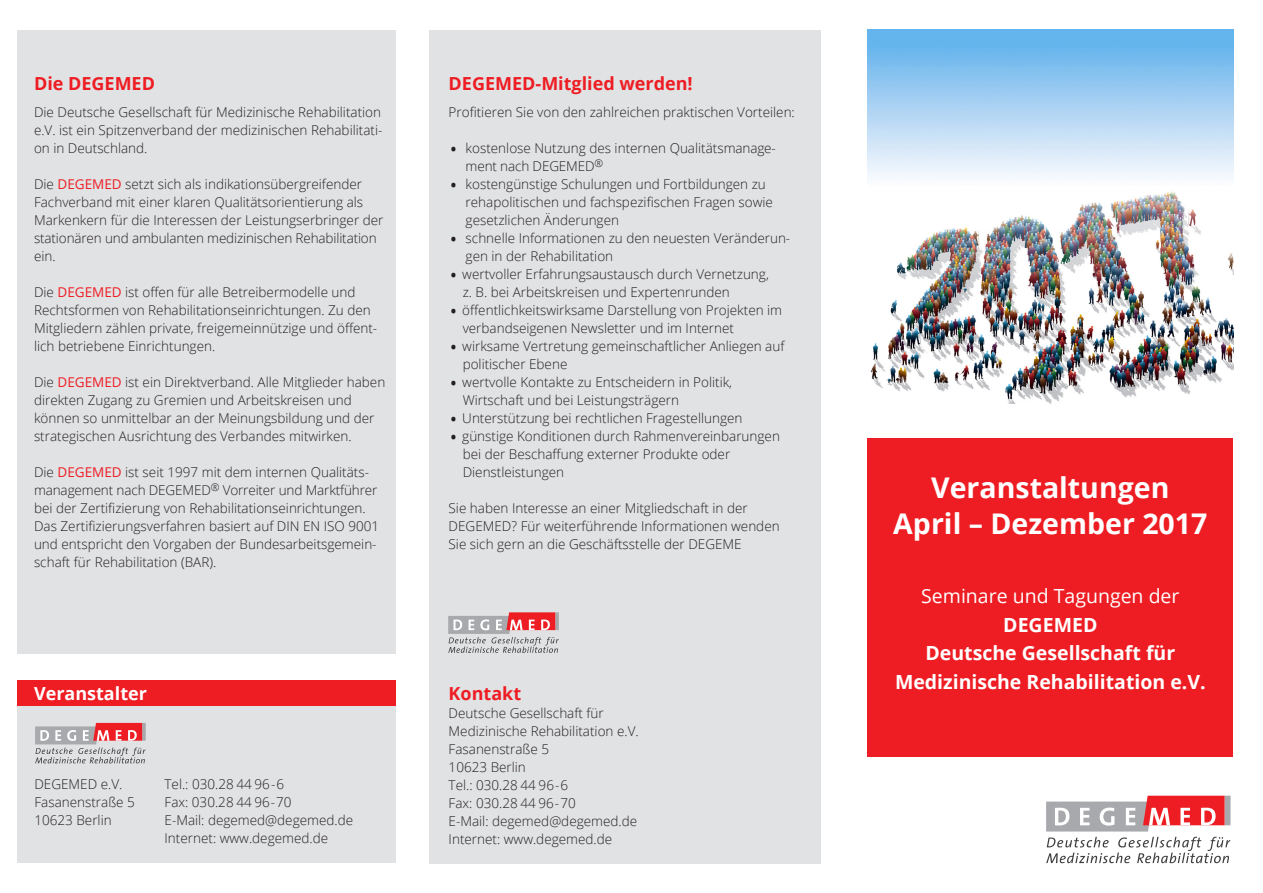
<style>
.page{position:relative;width:1263px;height:893px;background:#fff}
.page>*{position:absolute;margin:0;border:0;box-sizing:border-box;transform-origin:0 0}
.t1{font:700 28.5px "Open Sans";color:#fff}
.t2{font:700 19.5px "Open Sans";color:#fff}
.t3{font:19.5px "Open Sans";color:#fff}
.t4{font:700 18px "Open Sans";color:#ee1d23}
.t5{font:700 18px "Open Sans";color:#fff}
.t6{font:300 13.5px/18px "Open Sans";color:#231f20}
.s1{font-weight:400;color:#ee1d23}
.s2{font-size:27px}
</style>
<div class="page">
<div style="left:429px;top:30px;width:392px;height:833px;background:#e1e2e4"></div>
<div style="left:17px;top:30px;width:378px;height:624px;background:#e1e2e4"></div>
<div style="left:17px;top:680px;width:378px;height:183px;background:#e1e2e4"></div>
<div style="left:17px;top:680px;width:378px;height:26px;background:#ee1d23"></div>
<div style="left:867px;top:438px;width:366px;height:319px;background:#ee1d23"></div>
<img style="left:867px;top:30px;width:366px;height:374px">
<div style="left:1224px;top:796px;width:6px;height:29px;background:#a8a9ad"></div>
<svg style="left:1046px;top:796px;width:178px;height:35px"></svg>
<svg style="left:1046px;top:837px;width:184px;height:26px"></svg>
<svg style="left:35px;top:723px;width:111px;height:40px"></svg>
<svg style="left:448px;top:612px;width:111px;height:41px"></svg>
<p class="t4" style="left:34px;top:71px;width:123px">Die DEGEMED</p>
<p class="t6" style="left:34px;top:103px;width:350px;text-align:justify">Die Deutsche Gesellschaft für Medizinische Rehabilitation e.V. ist ein Spitzenverband der medizinischen Rehabilitati&shy;on in Deutschland.</p>
<p class="t6" style="left:34px;top:175px;width:330px">Die <span class="s1">DEGEMED</span> setzt sich als indikationsübergreifender</p>
<p class="t6" style="left:34px;top:193px;width:331px">Fachverband mit einer klaren Qualitätsorientierung als</p>
<p class="t6" style="left:34px;top:211px;width:351px">Markenkern für die Interessen der Leistungserbringer der</p>
<p class="t6" style="left:34px;top:229px;width:344px">stationären und ambulanten medizinischen Rehabilitation</p>
<p class="t6" style="left:34px;top:247px;width:23px">ein.</p>
<p class="t6" style="left:34px;top:283px;width:323px">Die <span class="s1">DEGEMED</span> ist offen für alle Betreibermodelle und</p>
<p class="t6" style="left:34px;top:301px;width:338px">Rechtsformen von Rehabilitationseinrichtungen. Zu den</p>
<p class="t6" style="left:34px;top:319px;width:345px">Mitgliedern zählen private, freigemeinnützige und öffent&shy;lich betriebene Einrichtungen.</p>
<p class="t6" style="left:34px;top:373px;width:353px">Die <span class="s1">DEGEMED</span> ist ein Direktverband. Alle Mitglieder haben direkten Zugang zu Gremien und Arbeitskreisen und</p>
<p class="t6" style="left:34px;top:409px;width:342px">können so unmittelbar an der Meinungsbildung und der</p>
<p class="t6" style="left:34px;top:427px;width:319px">strategischen Ausrichtung des Verbandes mitwirken.</p>
<p class="t6" style="left:34px;top:463px;width:345px">Die <span class="s1">DEGEMED</span> ist seit 1997 mit dem internen Qualitäts&shy;management nach DEGEMED<sup>®</sup> Vorreiter und Marktführer</p>
<p class="t6" style="left:34px;top:499px;width:333px">bei der Zertifizierung von Rehabilitationseinrichtungen.</p>
<p class="t6" style="left:34px;top:517px;width:347px">Das Zertifizierungsverfahren basiert auf DIN EN ISO 9001</p>
<p class="t6" style="left:34px;top:535px;width:344px">und entspricht den Vorgaben der Bundesarbeitsgemein&shy;schaft für Rehabilitation (BAR).</p>
<p class="t5" style="left:34px;top:680px;width:114px">Veranstalter</p>
<p class="t6" style="left:34px;top:774px;width:89px">DEGEMED e.V.</p>
<p class="t6" style="left:34px;top:792px;width:102px">Fasanenstraße 5</p>
<p class="t6" style="left:34px;top:810px;width:79px">10623 Berlin</p>
<p class="t6" style="left:165px;top:774px;width:121px">Tel.: 030.28 44 96-6</p>
<p class="t6" style="left:165px;top:792px;width:129px">Fax: 030.28 44 96-70</p>
<p class="t6" style="left:165px;top:810px;width:190px">E-Mail: degemed@degemed.de</p>
<p class="t6" style="left:165px;top:828px;width:165px">Internet: www.degemed.de</p>
<p class="t4" style="left:449px;top:71px;width:246px">DEGEMED-Mitglied werden!</p>
<p class="t6" style="left:449px;top:103px;width:348px">Profitieren Sie von den zahlreichen praktischen Vorteilen:</p>
<p class="t6" style="left:466px;top:139px;width:312px;text-indent:-17px"><span class="s2">•</span> kostenlose Nutzung des internen Qualitätsmanage&shy;ment nach DEGEMED<sup>®</sup></p>
<p class="t6" style="left:466px;top:175px;width:309px;text-indent:-17px"><span class="s2">•</span> kostengünstige Schulungen und Fortbildungen zu rehapolitischen und fachspezifischen Fragen sowie gesetzlichen Änderungen</p>
<p class="t6" style="left:466px;top:229px;width:326px;text-indent:-17px"><span class="s2">•</span> schnelle Informationen zu den neuesten Veränderun&shy;gen in der Rehabilitation</p>
<p class="t6" style="left:449px;top:265px;width:322px"><span class="s2">•</span> wertvoller Erfahrungsaustausch durch Vernetzung,</p>
<p class="t6" style="left:463px;top:283px;width:269px">z. B. bei Arbeitskreisen und Expertenrunden</p>
<p class="t6" style="left:449px;top:301px;width:335px"><span class="s2">•</span> öffentlichkeitswirksame Darstellung von Projekten im</p>
<p class="t6" style="left:463px;top:319px;width:273px">verbandseigenen Newsletter und im Internet</p>
<p class="t6" style="left:449px;top:337px;width:337px"><span class="s2">•</span> wirksame Vertretung gemeinschaftlicher Anliegen auf</p>
<p class="t6" style="left:463px;top:355px;width:106px">politischer Ebene</p>
<p class="t6" style="left:449px;top:373px;width:285px"><span class="s2">•</span> wertvolle Kontakte zu Entscheidern in Politik,</p>
<p class="t6" style="left:463px;top:391px;width:218px">Wirtschaft und bei Leistungsträgern</p>
<p class="t6" style="left:449px;top:409px;width:295px"><span class="s2">•</span> Unterstützung bei rechtlichen Fragestellungen</p>
<p class="t6" style="left:449px;top:427px;width:333px"><span class="s2">•</span> günstige Konditionen durch Rahmenvereinbarungen</p>
<p class="t6" style="left:463px;top:445px;width:269px">bei der Beschaffung externer Produkte oder</p>
<p class="t6" style="left:463px;top:463px;width:103px">Dienstleistungen</p>
<p class="t6" style="left:449px;top:499px;width:301px">Sie haben Interesse an einer Mitgliedschaft in der</p>
<p class="t6" style="left:449px;top:517px;width:333px">DEGEMED? Für weiterführende Informationen wenden</p>
<p class="t6" style="left:449px;top:535px;width:295px">Sie sich gern an die Geschäftsstelle der DEGEME</p>
<p class="t4" style="left:449px;top:680px;width:74px">Kontakt</p>
<p class="t6" style="left:449px;top:703px;width:157px">Deutsche Gesellschaft für</p>
<p class="t6" style="left:449px;top:721px;width:192px">Medizinische Rehabilitation e.V.</p>
<p class="t6" style="left:449px;top:739px;width:102px">Fasanenstraße 5</p>
<p class="t6" style="left:449px;top:757px;width:79px">10623 Berlin</p>
<p class="t6" style="left:449px;top:775px;width:121px">Tel.: 030.28 44 96-6</p>
<p class="t6" style="left:449px;top:793px;width:129px">Fax: 030.28 44 96-70</p>
<p class="t6" style="left:449px;top:811px;width:190px">E-Mail: degemed@degemed.de</p>
<p class="t6" style="left:449px;top:829px;width:165px">Internet: www.degemed.de</p>
<p class="t1" style="left:931px;top:468px;width:240px">Veranstaltungen</p>
<p class="t1" style="left:893px;top:504px;width:316px">April – Dezember 2017</p>
<p class="t3" style="left:921px;top:583px;width:260px">Seminare und Tagungen der</p>
<p class="t2" style="left:1003px;top:611px;width:96px">DEGEMED</p>
<p class="t2" style="left:925px;top:639px;width:251px">Deutsche Gesellschaft für</p>
<p class="t2" style="left:895px;top:668px;width:312px">Medizinische Rehabilitation e.V.</p>
</div>
